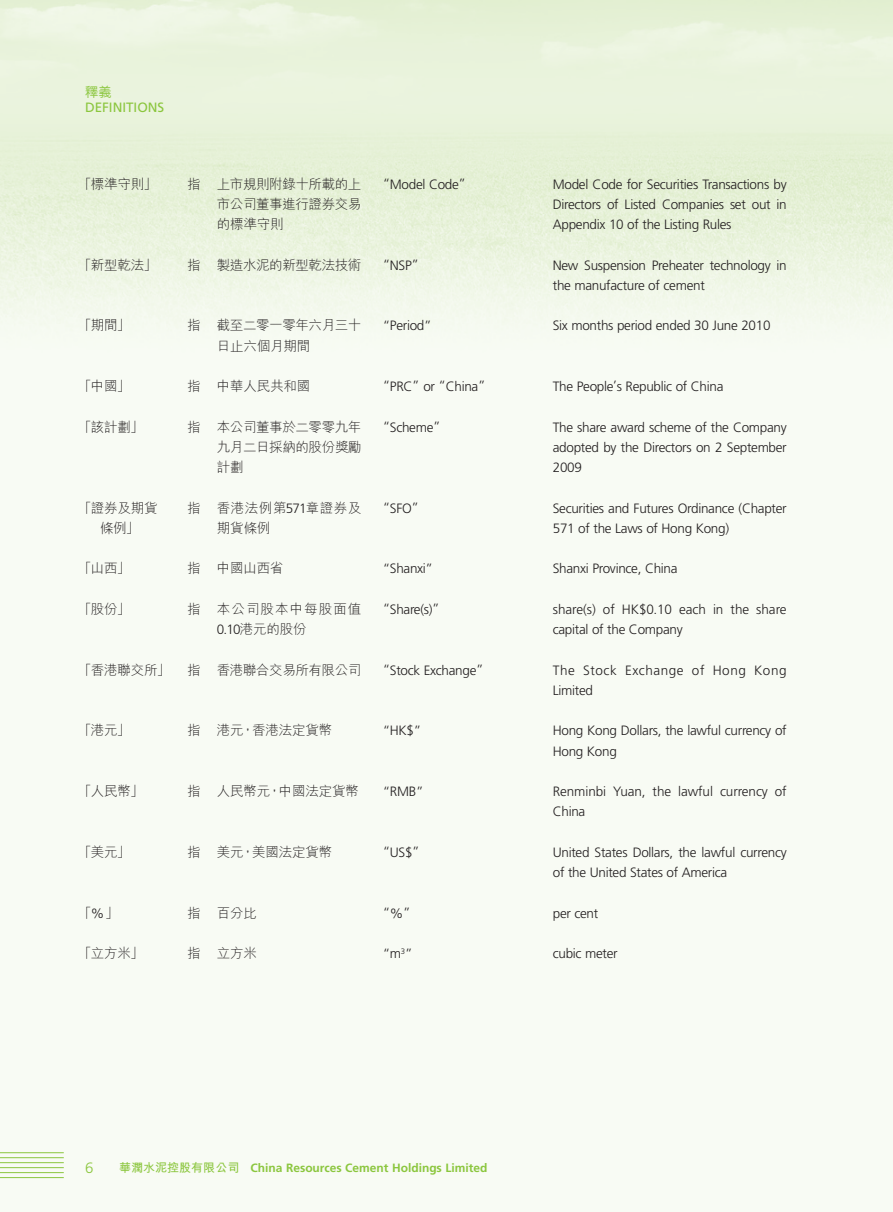
<style>
.page{position:relative;width:893px;height:1212px;background:#fff}
.page>*{position:absolute;margin:0;border:0;box-sizing:border-box;transform-origin:0 0}
.t1{font:300 15px "Frutiger LT Std";color:#8bc63e}
.Body_Text{font:300 13.5px/20.2px "Frutiger LT Std";letter-spacing:-.02em;color:#231f20}
.C_Body_Text{font:300 13.5px/20.2px "M Hei HK";letter-spacing:-.01em;color:#231f20;text-align:justify}
.C_Body_Text-2{font:300 13.5px/20.2px "M Hei HK";letter-spacing:-.03em;color:#231f20}
.Body_Text-2{font:300 13.5px/20.2px "Frutiger LT Std";letter-spacing:.04em;color:#231f20}
.C_Body_Text-3{font:300 13.5px/20.2px "M Hei HK";letter-spacing:.08em;color:#231f20}
.C_Body_Text-4{font:300 13.5px/20.2px "M Hei HK";letter-spacing:.04em;color:#231f20}
.Body_Text-3{font:13.5px "Frutiger LT Std";color:#8bc63e}
.Body_Text-4{font:500 13.5px "M Hei HK";color:#8bc63e}
.t2{font:700 12px "Frutiger LT Std";color:#8bc63e}
.s1{font-family:"Frutiger LT Std"}
.s2{font-family:"M Hei HK"}
</style>
<div class="page">
<hr style="left:0;top:1177px;width:64px;height:1px;background:#8bc63e">
<hr style="left:0;top:1172px;width:64px;height:1px;background:#8bc63e">
<hr style="left:0;top:1167px;width:64px;height:1px;background:#8bc63e">
<hr style="left:0;top:1162px;width:64px;height:1px;background:#8bc63e">
<hr style="left:0;top:1157px;width:64px;height:1px;background:#8bc63e">
<hr style="left:0;top:1152px;width:64px;height:1px;background:#8bc63e">
<p class="Body_Text-4" style="left:85px;top:82px;width:29px">釋義</p>
<p class="Body_Text-3" style="left:85px;top:100px;width:81px">DEFINITIONS</p>
<p class="C_Body_Text" style="left:78px;top:173px;width:80px">「標準守則」</p>
<p class="C_Body_Text" style="left:187px;top:173px;width:15px">指</p>
<p class="C_Body_Text" style="left:217px;top:173px;width:146px">上市規則附錄十所載的上市公司董事進行證券交易的標準守則</p>
<p class="C_Body_Text" style="left:78px;top:254px;width:80px">「新型乾法」</p>
<p class="C_Body_Text" style="left:187px;top:254px;width:15px">指</p>
<p class="C_Body_Text-2" style="left:217px;top:254px;width:146px">製造水泥的新型乾法技術</p>
<p class="C_Body_Text" style="left:78px;top:315px;width:54px">「期間」</p>
<p class="C_Body_Text" style="left:187px;top:315px;width:15px">指</p>
<p class="C_Body_Text-2" style="left:217px;top:315px;width:146px">截至二零一零年六月三十日止六個月期間</p>
<p class="C_Body_Text" style="left:78px;top:376px;width:54px">「中國」</p>
<p class="C_Body_Text" style="left:187px;top:376px;width:15px">指</p>
<p class="C_Body_Text" style="left:217px;top:376px;width:95px">中華人民共和國</p>
<p class="C_Body_Text" style="left:78px;top:416px;width:67px">「該計劃」</p>
<p class="C_Body_Text" style="left:187px;top:416px;width:15px">指</p>
<p class="C_Body_Text" style="left:217px;top:416px;width:146px">本公司董事於二零零九年九月二日採納的股份獎勵計劃</p>
<p class="C_Body_Text" style="left:78px;top:497px;width:81px;text-align:center">「證券及期貨條例」</p>
<p class="C_Body_Text" style="left:187px;top:497px;width:15px">指</p>
<p class="C_Body_Text-4" style="left:217px;top:497px;width:146px">香港法例第<span class="s1">571</span>章證券及期貨條例</p>
<p class="C_Body_Text" style="left:78px;top:558px;width:54px">「山西」</p>
<p class="C_Body_Text" style="left:187px;top:558px;width:15px">指</p>
<p class="C_Body_Text" style="left:217px;top:558px;width:68px">中國山西省</p>
<p class="C_Body_Text" style="left:78px;top:599px;width:54px">「股份」</p>
<p class="C_Body_Text" style="left:187px;top:599px;width:15px">指</p>
<p class="C_Body_Text-3" style="left:217px;top:599px;width:146px">本公司股本中每股面值<br><span class="s1">0.10</span>港元的股份</p>
<p class="C_Body_Text" style="left:78px;top:659px;width:94px">「香港聯交所」</p>
<p class="C_Body_Text" style="left:187px;top:659px;width:15px">指</p>
<p class="C_Body_Text-2" style="left:217px;top:659px;width:146px">香港聯合交易所有限公司</p>
<p class="C_Body_Text" style="left:78px;top:720px;width:54px">「港元」</p>
<p class="C_Body_Text" style="left:187px;top:720px;width:15px">指</p>
<p class="C_Body_Text" style="left:217px;top:720px;width:117px">港元，香港法定貨幣</p>
<p class="C_Body_Text" style="left:78px;top:781px;width:67px">「人民幣」</p>
<p class="C_Body_Text" style="left:187px;top:781px;width:15px">指</p>
<p class="C_Body_Text" style="left:217px;top:781px;width:144px">人民幣元，中國法定貨幣</p>
<p class="C_Body_Text" style="left:78px;top:842px;width:54px">「美元」</p>
<p class="C_Body_Text" style="left:187px;top:842px;width:15px">指</p>
<p class="C_Body_Text" style="left:217px;top:842px;width:117px">美元，美國法定貨幣</p>
<p class="C_Body_Text" style="left:78px;top:902px;width:42px">「<span class="s1">%</span>」</p>
<p class="C_Body_Text" style="left:187px;top:902px;width:15px">指</p>
<p class="C_Body_Text" style="left:217px;top:902px;width:42px">百分比</p>
<p class="C_Body_Text" style="left:78px;top:943px;width:67px">「立方米」</p>
<p class="C_Body_Text" style="left:187px;top:943px;width:15px">指</p>
<p class="C_Body_Text" style="left:217px;top:943px;width:42px">立方米</p>
<p class="Body_Text" style="left:383px;top:174px;width:85px">“Model Code”</p>
<p class="Body_Text" style="left:553px;top:174px;width:235px;text-align:justify">Model Code for Securities Transactions by Directors of Listed Companies set out in Appendix 10 of the Listing Rules</p>
<p class="Body_Text" style="left:383px;top:255px;width:38px">“NSP”</p>
<p class="Body_Text" style="left:553px;top:255px;width:235px">New Suspension Preheater technology in the manufacture of cement</p>
<p class="Body_Text" style="left:383px;top:316px;width:50px">“Period”</p>
<p class="Body_Text" style="left:553px;top:316px;width:219px">Six months period ended 30 June 2010</p>
<p class="Body_Text" style="left:383px;top:377px;width:104px">“PRC” or “China”</p>
<p class="Body_Text" style="left:553px;top:377px;width:172px">The People’s Republic of China</p>
<p class="Body_Text" style="left:383px;top:417px;width:59px">“Scheme”</p>
<p class="Body_Text" style="left:553px;top:417px;width:235px;text-align:justify">The share award scheme of the Company adopted by the Directors on 2 September 2009</p>
<p class="Body_Text" style="left:383px;top:498px;width:38px">“SFO”</p>
<p class="Body_Text" style="left:553px;top:498px;width:235px">Securities and Futures Ordinance (Chapter<br>571 of the Laws of Hong Kong)</p>
<p class="Body_Text" style="left:383px;top:559px;width:52px">“Shanxi”</p>
<p class="Body_Text" style="left:553px;top:559px;width:126px">Shanxi Province, China</p>
<p class="Body_Text" style="left:383px;top:599px;width:59px">“Share(s)”</p>
<p class="Body_Text" style="left:553px;top:599px;width:235px">share(s) of HK$0.10 each in the share capital of the Company</p>
<p class="Body_Text" style="left:383px;top:660px;width:102px">“Stock Exchange”</p>
<p class="Body_Text-2" style="left:553px;top:660px;width:235px">The Stock Exchange of Hong Kong<br>Limited</p>
<p class="Body_Text" style="left:383px;top:721px;width:40px">“HK$”</p>
<p class="Body_Text" style="left:553px;top:721px;width:235px">Hong Kong Dollars, the lawful currency of<br>Hong Kong</p>
<p class="Body_Text" style="left:383px;top:782px;width:42px">“RMB”</p>
<p class="Body_Text" style="left:553px;top:782px;width:235px">Renminbi Yuan, the lawful currency of<br>China</p>
<p class="Body_Text" style="left:383px;top:842px;width:39px">“US$”</p>
<p class="Body_Text" style="left:553px;top:842px;width:235px">United States Dollars, the lawful currency of the United States of America</p>
<p class="Body_Text" style="left:383px;top:902px;width:29px">“%”</p>
<p class="Body_Text" style="left:553px;top:903px;width:47px">per cent</p>
<p class="Body_Text" style="left:383px;top:943px;width:31px">“m<sup>3</sup>”</p>
<p class="Body_Text" style="left:553px;top:944px;width:66px">cubic meter</p>
<p class="t1" style="left:85px;top:1159px;width:10px">6</p>
<p class="t2" style="left:119px;top:1161px;width:370px"><span class="s2">華潤水泥控股有限公司</span> China Resources Cement Holdings Limited</p>
</div>
